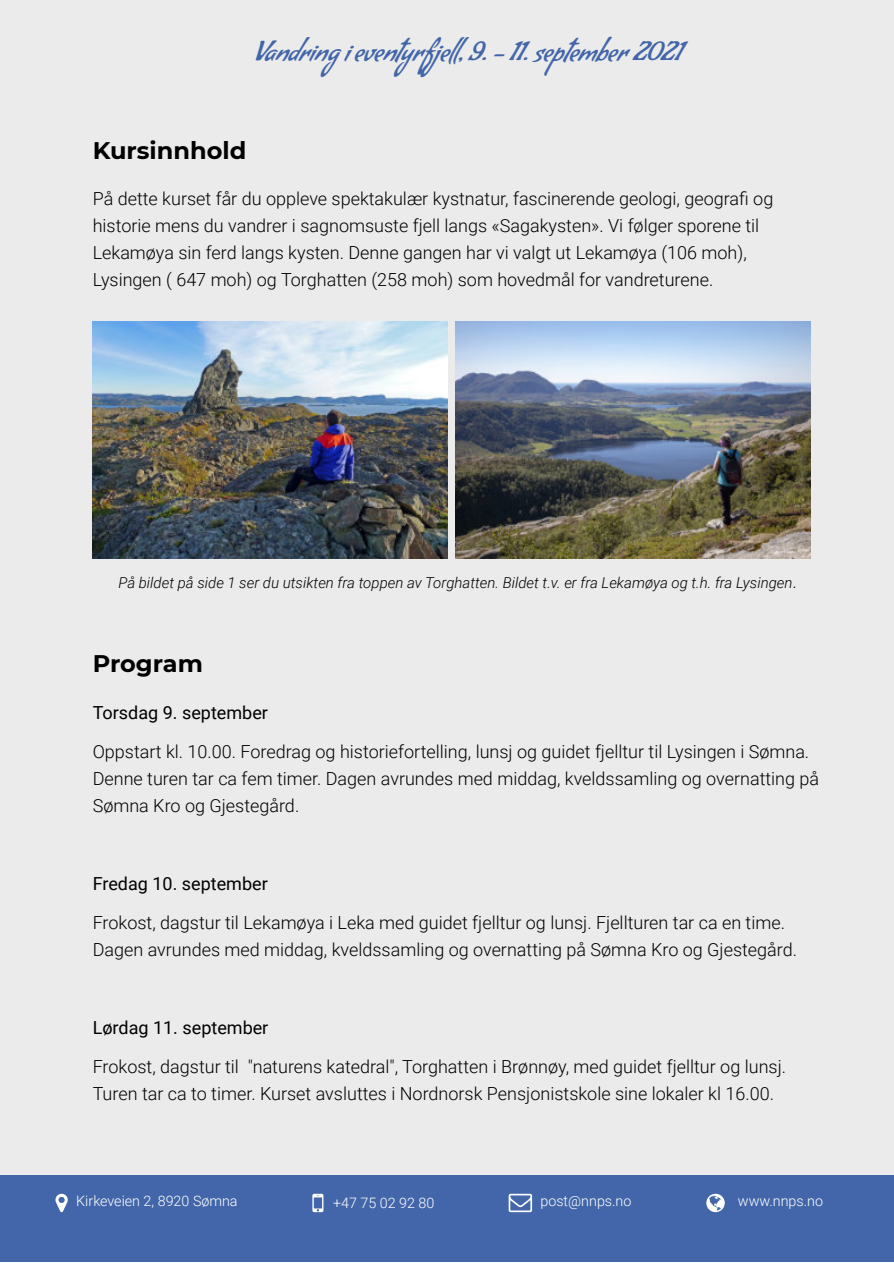
<style>
.page{position:relative;width:894px;height:1263px;background:#fff}
.page>*{position:absolute;margin:0;border:0;box-sizing:border-box;transform-origin:0 0}
.t1{font:27px "Condiment";color:#4266a9}
.t2{font:700 24px "Montserrat";color:#000}
.t3{font:300 18px/27px "Roboto";color:#000}
.t4{font:18px "Roboto";color:#000}
.t5{font:italic 300 15px "Roboto";color:#000}
.t6{font:300 14.4px "Roboto";color:#fff}
.s1{font-style:normal;font-size:18px}
</style>
<div class="page">
<div style="left:0;top:0;width:893px;height:1184px;background:#ebebeb"></div>
<div style="left:0;top:1175px;width:893px;height:86px;background:#4266a9"></div>
<svg style="left:706px;top:1194px;width:18px;height:18px"></svg>
<svg style="left:508px;top:1194px;width:24px;height:18px"></svg>
<svg style="left:55px;top:1194px;width:13px;height:18px"></svg>
<svg style="left:312px;top:1194px;width:11px;height:18px"></svg>
<img style="left:93px;top:322px;width:354px;height:236px">
<img style="left:455px;top:322px;width:355px;height:236px">
<h1 class="t1" style="left:255px;top:35px;width:428px">Vandring i eventyrfjell, 9. - 11. september 2021</h1>
<h2 class="t2" style="left:93px;top:136px;width:155px">Kursinnhold</h2>
<p class="t3" style="left:93px;top:187px;width:682px">På dette kurset får du oppleve spektakulær kystnatur, fascinerende geologi, geografi og historie mens du vandrer i sagnomsuste fjell langs «Sagakysten». Vi følger sporene til Lekamøya sin ferd langs kysten. Denne gangen har vi valgt ut Lekamøya (106 moh), Lysingen ( 647 moh) og Torghatten (258 moh) som hovedmål for vandreturene.</p>
<p class="t5" style="left:118px;top:577px;width:679px">På bildet på side 1 ser du utsikten fra toppen av Torghatten. Bildet t.v. er fra Lekamøya og t.h. fra Lysingen<span class="s1">.</span></p>
<h2 class="t2" style="left:93px;top:649px;width:112px">Program</h2>
<p class="t4" style="left:93px;top:705px;width:177px">Torsdag 9. september</p>
<p class="t3" style="left:93px;top:740px;width:727px">Oppstart kl. 10.00. Foredrag og historiefortelling, lunsj og guidet fjelltur til Lysingen i Sømna.<br>Denne turen tar ca fem timer. Dagen avrundes med middag, kveldssamling og overnatting på<br>Sømna Kro og Gjestegård.</p>
<p class="t4" style="left:93px;top:876px;width:176px">Fredag 10. september</p>
<p class="t3" style="left:93px;top:911px;width:705px">Frokost, dagstur til Lekamøya i Leka med guidet fjelltur og lunsj. Fjellturen tar ca en time.<br>Dagen avrundes med middag, kveldssamling og overnatting på Sømna Kro og Gjestegård.</p>
<p class="t4" style="left:93px;top:1020px;width:177px">Lørdag 11. september</p>
<p class="t3" style="left:93px;top:1055px;width:694px">Frokost, dagstur til "naturens katedral", Torghatten i Brønnøy, med guidet fjelltur og lunsj.<br>Turen tar ca to timer. Kurset avsluttes i Nordnorsk Pensjonistskole sine lokaler kl 16.00.</p>
<p class="t6" style="left:76px;top:1195px;width:163px">Kirkeveien 2, 8920 Sømna</p>
<p class="t6" style="left:333px;top:1197px;width:103px">+47 75 02 92 80</p>
<p class="t6" style="left:540px;top:1195px;width:92px">post@nnps.no</p>
<p class="t6" style="left:737px;top:1195px;width:87px">www.nnps.no</p>
</div>
